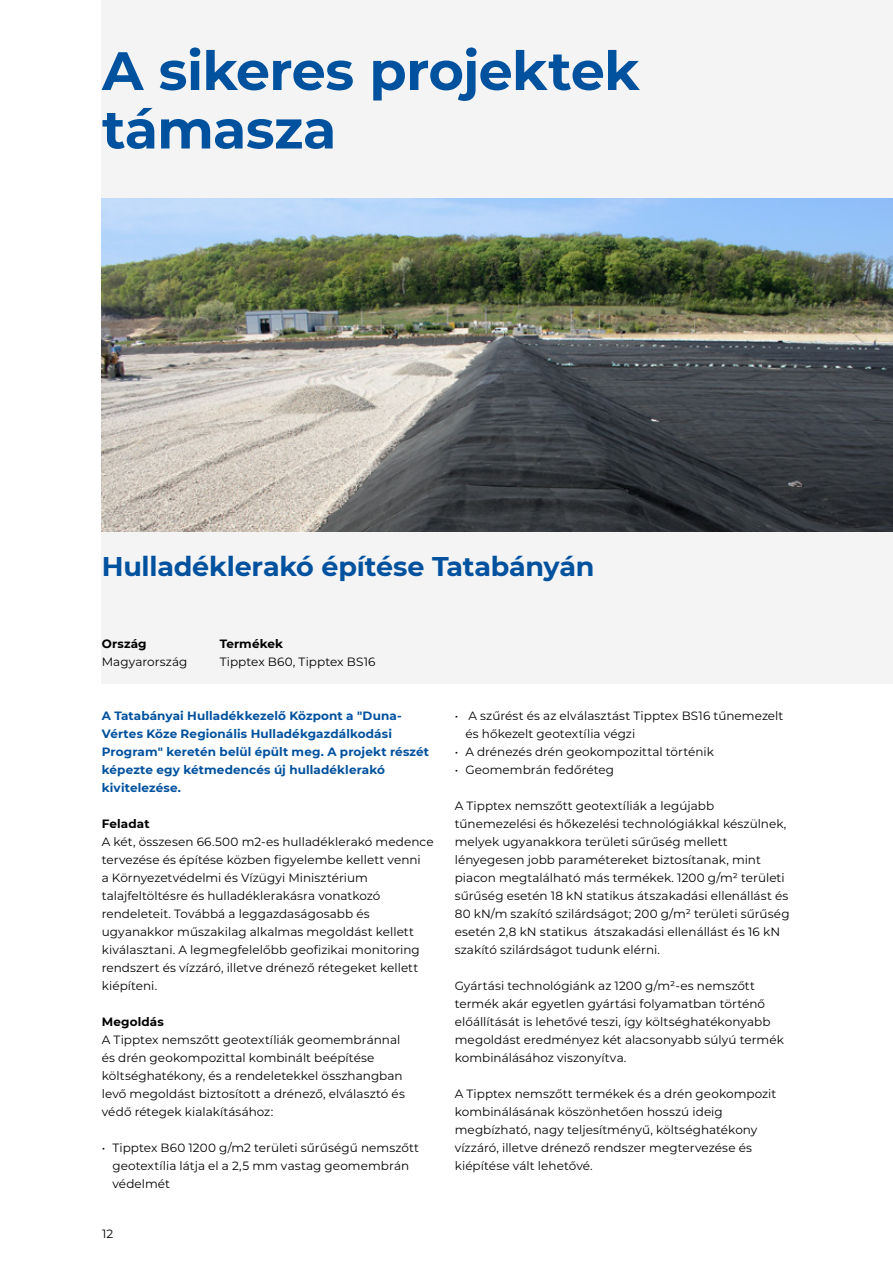
<style>
.page{position:relative;width:893px;height:1263px;background:#fff}
.page>*{position:absolute;margin:0;border:0;box-sizing:border-box;transform-origin:0 0}
.t1{font:700 54px/58.5px "Montserrat";letter-spacing:-.015em;color:#00519e}
.t2{font:700 27px "Montserrat";letter-spacing:-.01em;color:#00519e}
.t3{font:12px/18px "Montserrat";letter-spacing:.005em;color:#000}
.t4{font:700 12px/18px "Montserrat";letter-spacing:.01em;color:#00519e}
.t5{font:700 12px "Montserrat";letter-spacing:.01em;color:#000}
</style>
<div class="page">
<div style="left:102px;top:0;width:791px;height:684px;background:#f4f4f5"></div>
<img style="left:102px;top:198px;width:791px;height:333px">
<h1 class="t1" style="left:102px;top:39px;width:539px">A sikeres projektek támasza</h1>
<h2 class="t2" style="left:102px;top:547px;width:494px">Hulladéklerakó építése Tatabányán</h2>
<p class="t5" style="left:102px;top:635px;width:46px">Ország</p>
<p class="t3" style="left:102px;top:652px;width:87px">Magyarország</p>
<p class="t5" style="left:220px;top:635px;width:65px">Termékek</p>
<p class="t3" style="left:220px;top:652px;width:157px">Tipptex B60, Tipptex BS16</p>
<p class="t4" style="left:102px;top:706px;width:329px">A Tatabányai Hulladékkezelő Központ a "Duna-Vértes Köze Regionális Hulladékgazdálkodási Program" keretén belül épült meg. A projekt részét képezte egy kétmedencés új hulladéklerakó kivitelezése.</p>
<p class="t5" style="left:102px;top:815px;width:49px">Feladat</p>
<p class="t3" style="left:102px;top:832px;width:333px">A két, összesen 66.500 m2-es hulladéklerakó medence tervezése és építése közben figyelembe kellett venni<br>a Környezetvédelmi és Vízügyi Minisztérium talajfeltöltésre és hulladéklerakásra vonatkozó rendeleteit. Továbbá a leggazdaságosabb és ugyanakkor műszakilag alkalmas megoldást kellett kiválasztani. A legmegfelelőbb geofizikai monitoring rendszert és vízzáró, illetve drénező rétegeket kellett kiépíteni.</p>
<p class="t5" style="left:102px;top:1013px;width:64px">Megoldás</p>
<p class="t3" style="left:102px;top:1030px;width:305px">A Tipptex nemszőtt geotextíliák geomembránnal és drén geokompozittal kombinált beépítése költséghatékony, és a rendeletekkel összhangban levő megoldást biztosított a drénező, elválasztó és védő rétegek kialakításához:</p>
<p class="t3" style="left:112px;top:1138px;width:308px;text-indent:-11px">• Tipptex B60 1200 g/m2 területi sűrűségű nemszőtt geotextília látja el a 2,5 mm vastag geomembrán védelmét</p>
<p class="t3" style="left:102px;top:1224px;width:13px">12</p>
<p class="t3" style="left:465px;top:706px;width:320px;text-indent:-11px">• A szűrést és az elválasztást Tipptex BS16 tűnemezelt és hőkezelt geotextília végzi</p>
<p class="t3" style="left:455px;top:742px;width:261px">• A drénezés drén geokompozittal történik</p>
<p class="t3" style="left:455px;top:760px;width:161px">• Geomembrán fedőréteg</p>
<p class="t3" style="left:455px;top:796px;width:336px">A Tipptex nemszőtt geotextíliák a legújabb tűnemezelési és hőkezelési technológiákkal készülnek, melyek ugyanakkora területi sűrűség mellett lényegesen jobb paramétereket biztosítanak, mint piacon megtalálható más termékek. 1200 g/m² területi sűrűség esetén 18 kN statikus átszakadási ellenállást és 80 kN/m szakító szilárdságot; 200 g/m² területi sűrűség esetén 2,8 kN statikus átszakadási ellenállást és 16 kN szakító szilárdságot tudunk elérni.</p>
<p class="t3" style="left:455px;top:976px;width:331px">Gyártási technológiánk az 1200 g/m²-es nemszőtt termék akár egyetlen gyártási folyamatban történő előállítását is lehetővé teszi, így költséghatékonyabb megoldást eredményez két alacsonyabb súlyú termék kombinálásához viszonyítva.</p>
<p class="t3" style="left:455px;top:1084px;width:323px">A Tipptex nemszőtt termékek és a drén geokompozit kombinálásának köszönhetően hosszú ideig megbízható, nagy teljesítményű, költséghatékony vízzáró, illetve drénező rendszer megtervezése és kiépítése vált lehetővé.</p>
</div>
